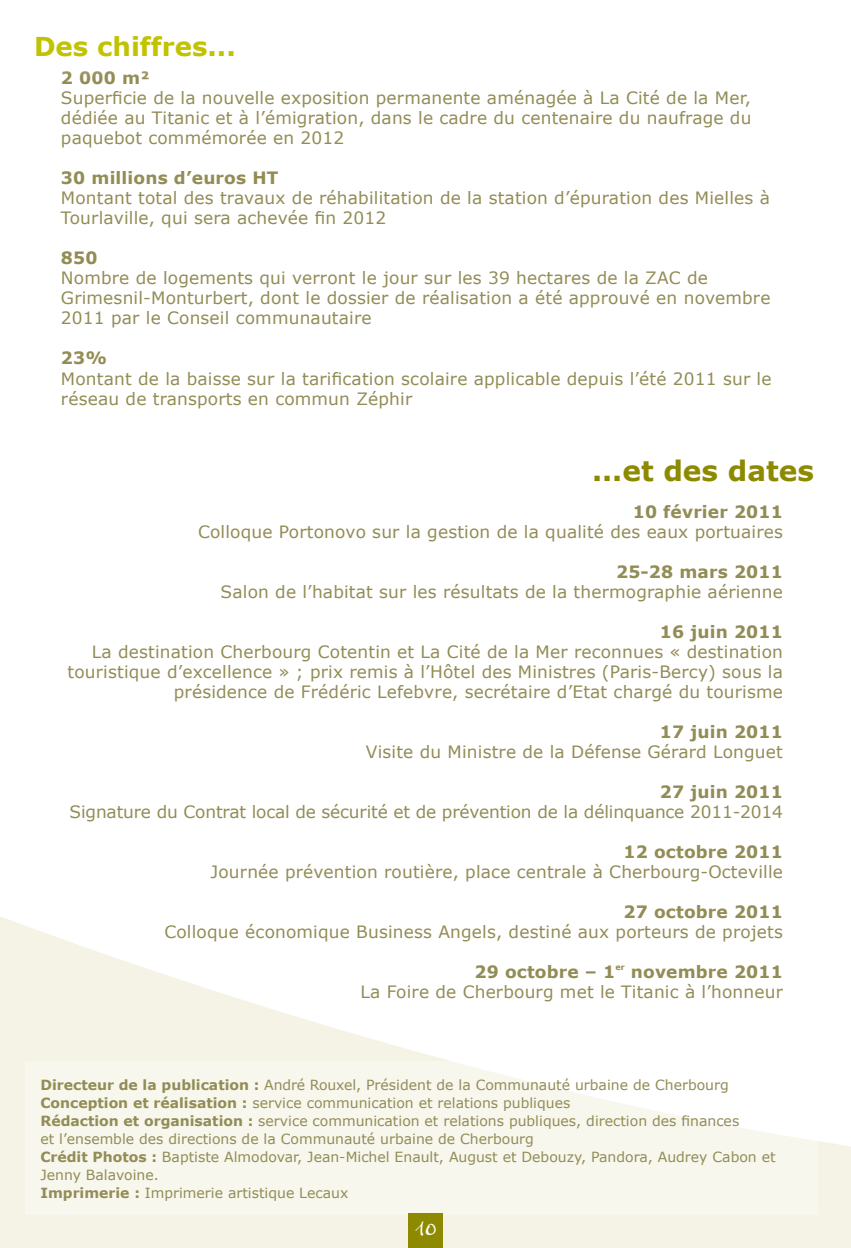
<style>
.page{position:relative;width:851px;height:1248px;background:#fff}
.page>*{position:absolute;margin:0;border:0;box-sizing:border-box;transform-origin:0 0}
.t1{font:700 28px "Verdana";color:#8d8a00}
.t2{font:700 26px "Verdana";color:#c1c200}
.t3{font:20px "Anke Calligraphic FG";color:#fff}
.t4{font:17px/20px "Verdana";letter-spacing:.01em;color:#928c55}
.t5{font:700 17px "Verdana";letter-spacing:.01em;color:#928c55}
.t6{font:17px "Verdana";letter-spacing:-.01em;color:#928c55}
.t7{font:14px/18px "Verdana";color:#928c55}
.t8{font:700 8px "Verdana";color:#928c55}
.s1{font-weight:700}
</style>
<div class="page">
<svg style="left:839px;top:1145px;width:11px;height:102px"></svg>
<svg style="left:0;top:916px;width:839px;height:331px"></svg>
<div style="left:26px;top:1061px;width:792px;height:153px;background:linear-gradient(to right,#f6f6ec,#fafaf5)"></div>
<div style="left:408px;top:1213px;width:34px;height:34px;background:#8d8a00"></div>
<h2 class="t2" style="left:34px;top:28px;width:203px">Des chiffres...</h2>
<p class="t5" style="left:61px;top:66px;width:91px">2 000 m²</p>
<p class="t4" style="left:61px;top:88px;width:692px;text-align:justify">Superficie de la nouvelle exposition permanente aménagée à La Cité de la Mer, dédiée au Titanic et à l’émigration, dans le cadre du centenaire du naufrage du paquebot commémorée en 2012</p>
<p class="t5" style="left:61px;top:166px;width:219px">30 millions d’euros HT</p>
<p class="t4" style="left:61px;top:188px;width:710px">Montant total des travaux de réhabilitation de la station d’épuration des Mielles à<br>Tourlaville, qui sera achevée fin 2012</p>
<p class="t5" style="left:61px;top:246px;width:38px">850</p>
<p class="t4" style="left:61px;top:268px;width:711px">Nombre de logements qui verront le jour sur les 39 hectares de la ZAC de<br>Grimesnil-Monturbert, dont le dossier de réalisation a été approuvé en novembre<br>2011 par le Conseil communautaire</p>
<p class="t5" style="left:61px;top:346px;width:48px">23%</p>
<p class="t4" style="left:61px;top:368px;width:712px">Montant de la baisse sur la tarification scolaire applicable depuis l’été 2011 sur le réseau de transports en commun Zéphir</p>
<h1 class="t1" style="left:592px;top:451px;width:223px">...et des dates</h1>
<p class="t5" style="left:632px;top:499px;width:152px">10 février 2011</p>
<p class="t4" style="left:198px;top:521px;width:586px">Colloque Portonovo sur la gestion de la qualité des eaux portuaires</p>
<p class="t5" style="left:616px;top:559px;width:168px">25-28 mars 2011</p>
<p class="t4" style="left:220px;top:581px;width:563px">Salon de l’habitat sur les résultats de la thermographie aérienne</p>
<p class="t5" style="left:659px;top:619px;width:124px">16 juin 2011</p>
<p class="t4" style="left:68px;top:641px;width:716px;text-align:right">La destination Cherbourg Cotentin et La Cité de la Mer reconnues « destination touristique d’excellence » ; prix remis à l’Hôtel des Ministres (Paris-Bercy) sous la présidence de Frédéric Lefebvre, secrétaire d’Etat chargé du tourisme</p>
<p class="t5" style="left:659px;top:719px;width:124px">17 juin 2011</p>
<p class="t4" style="left:366px;top:741px;width:418px">Visite du Ministre de la Défense Gérard Longuet</p>
<p class="t5" style="left:659px;top:779px;width:124px">27 juin 2011</p>
<p class="t6" style="left:69px;top:800px;width:715px">Signature du Contrat local de sécurité et de prévention de la délinquance 2011-2014</p>
<p class="t5" style="left:623px;top:839px;width:161px">12 octobre 2011</p>
<p class="t4" style="left:210px;top:861px;width:574px">Journée prévention routière, place centrale à Cherbourg-Octeville</p>
<p class="t5" style="left:623px;top:899px;width:161px">27 octobre 2011</p>
<p class="t4" style="left:164px;top:921px;width:620px">Colloque économique Business Angels, destiné aux porteurs de projets</p>
<p class="t5" style="left:474px;top:959px;width:142px">29 octobre – 1</p>
<p class="t8" style="left:615px;top:961px;width:11px">er</p>
<p class="t5" style="left:630px;top:959px;width:153px">novembre 2011</p>
<p class="t4" style="left:360px;top:981px;width:424px">La Foire de Cherbourg met le Titanic à l’honneur</p>
<p class="t7" style="left:40px;top:1075px;width:736px"><span class="s1">Directeur de la publication :</span> André Rouxel, Président de la Communauté urbaine de Cherbourg <span class="s1">Conception et réalisation :</span> service communication et relations publiques<br><span class="s1">Rédaction et organisation :</span> service communication et relations publiques, direction des finances<br>et l’ensemble des directions de la Communauté urbaine de Cherbourg<br><span class="s1">Crédit Photos :</span> Baptiste Almodovar, Jean-Michel Enault, August et Debouzy, Pandora, Audrey Cabon et Jenny Balavoine.<br><span class="s1">Imprimerie :</span> Imprimerie artistique Lecaux</p>
<p class="t3" style="left:414px;top:1216px;width:23px">10</p>
</div>
